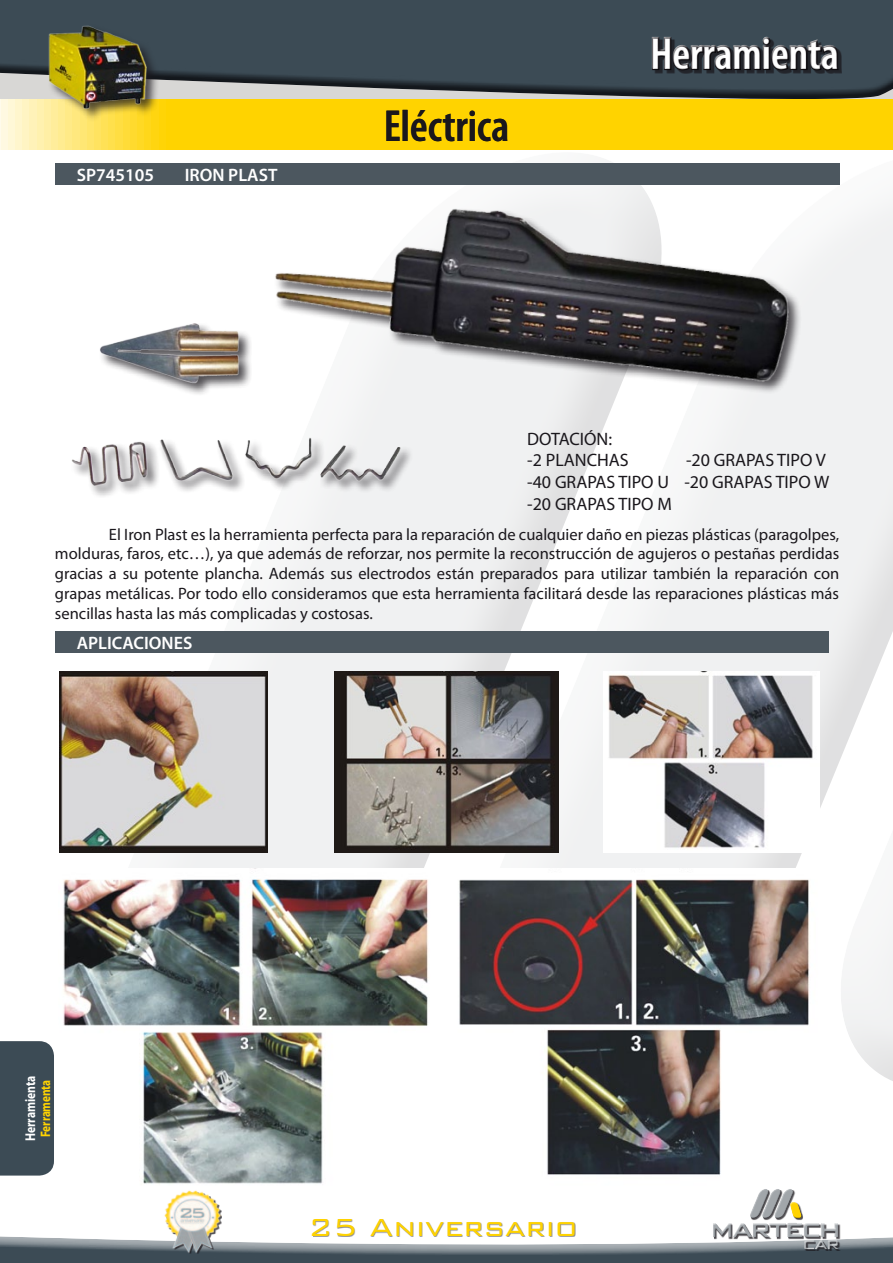
<style>
.page{position:relative;width:893px;height:1263px;background:#fff}
.page>*{position:absolute;margin:0;border:0;box-sizing:border-box;transform-origin:0 0}
.t1{font:600 condensed 45px "Myriad Pro";color:#fff}
.t2{font:600 condensed 45px "Myriad Pro";color:#1a171c}
.t3{font:300 33px "Bank Gothic BT";color:#ffd300}
.t4{font:18px/21.6px "Myriad Pro";color:#1a171c}
.t5{font:600 18px "Myriad Pro";color:#fff}
.t6{font:16.5px/19.8px "Myriad Pro";color:#1a171c;text-align:justify}
.t7{font:700 14.25px "Myriad Pro";color:#fff;scale:.82 1}
.t8{font:700 13.8px "Myriad Pro";letter-spacing:-.01em;color:#ffd300;scale:.82 1}
</style>
<div class="page">
<div style="left:0;top:1226px;width:893px;height:37px;background:#1a171c;opacity:.75"></div>
<div style="left:0;top:0;width:893px;height:69px;background:#3c4b55"></div>
<div style="left:0;top:16px;width:893px;height:85px;background:#1a171c;opacity:.75"></div>
<div style="left:655px;top:39px;width:187px;height:35px;background:#1a171c;opacity:.75"></div>
<div style="left:649px;top:35px;width:190px;height:36px;background:#3c4b55"></div>
<div style="left:650px;top:36px;width:191px;height:37px;background:#1a171c;opacity:.75"></div>
<div style="left:0;top:99px;width:893px;height:51px;background:#ffd300"></div>
<div style="left:63px;top:161px;width:830px;height:981px;background:#1a171c;opacity:.75"></div>
<div style="left:313px;top:1219px;width:262px;height:17px;background:#1a171c;opacity:.5"></div>
<div style="left:0;top:1041px;width:54px;height:134px;background:#3c4b55"></div>
<div style="left:714px;top:1190px;width:126px;height:61px;background:#1a171c;opacity:.75"></div>
<div style="left:712px;top:1190px;width:128px;height:59px;background:#1a171c;opacity:.75"></div>
<img style="left:164px;top:1190px;width:57px;height:63px">
<img style="left:10px;top:18px;width:168px;height:106px">
<div style="left:55px;top:163px;width:785px;height:21px;background:#4c575f"></div>
<div style="left:55px;top:631px;width:774px;height:22px;background:#4c575f"></div>
<img style="left:261px;top:184px;width:541px;height:247px">
<img style="left:63px;top:420px;width:352px;height:82px">
<div style="left:97px;top:321px;width:155px;height:75px;background:#fff"></div>
<img style="left:92px;top:317px;width:169px;height:76px">
<img style="left:63px;top:868px;width:369px;height:316px">
<img style="left:446px;top:868px;width:374px;height:307px">
<img style="left:60px;top:672px;width:208px;height:181px">
<img style="left:603px;top:672px;width:217px;height:181px">
<img style="left:335px;top:672px;width:223px;height:181px">
<p class="t5" style="left:77px;top:163px;width:79px">SP745105</p>
<p class="t5" style="left:185px;top:163px;width:94px">IRON PLAST</p>
<h1 class="t2" style="left:384px;top:102px;width:127px">Eléctrica</h1>
<h1 class="t1" style="left:650px;top:29px;width:190px">Herramienta</h1>
<p class="t4" style="left:527px;top:428px;width:103px">DOTACIÓN: -2 PLANCHAS</p>
<p class="t4" style="left:527px;top:449px;width:304px;text-indent:159px">-20 GRAPAS TIPO V -40 GRAPAS TIPO U -20 GRAPAS TIPO W -20 GRAPAS TIPO M</p>
<p class="t6" style="left:55px;top:524px;width:786px;text-indent:54px">El Iron Plast es la herramienta perfecta para la reparación de cualquier daño en piezas plásticas (paragolpes, molduras, faros, etc…), ya que además de reforzar, nos permite la reconstrucción de agujeros o pestañas perdidas gracias a su potente plancha. Además sus electrodos están preparados para utilizar también la reparación con grapas metálicas. Por todo ello consideramos que esta herramienta facilitará desde las reparaciones plásticas más sencillas hasta las más complicadas y costosas.</p>
<p class="t5" style="left:77px;top:631px;width:117px">APLICACIONES</p>
<p class="t7" style="left:21px;top:1141px;width:82px;rotate:-90deg">Herramienta</p>
<p class="t8" style="left:37px;top:1137px;width:72px;rotate:-90deg">Ferramenta</p>
<h2 class="t3" style="left:308px;top:1209px;width:271px">25 Aniversario</h2>
</div>
